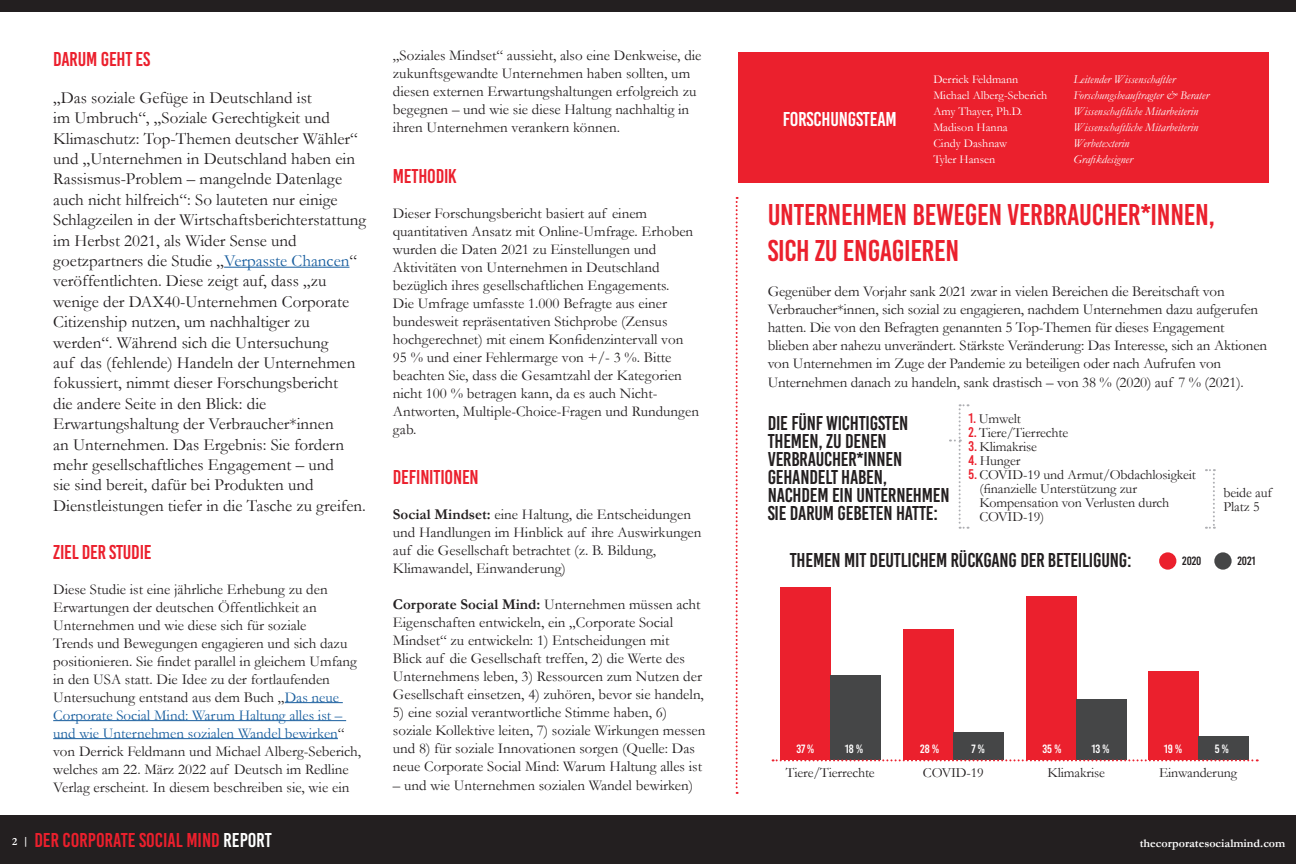
<style>
.page{position:relative;width:1296px;height:864px;background:#fff}
.page>*{position:absolute;margin:0;border:0;box-sizing:border-box;transform-origin:0 0}
.t1{font:30px/36px "Bebas Kai";letter-spacing:-.01em;color:#eb202d}
.t2{font:20px/18px "Bebas Kai";letter-spacing:-.01em;color:#231f20}
.t3{font:20px "Bebas Kai";letter-spacing:-.01em;color:#eb202d}
.t4{font:20px "Bebas Kai";letter-spacing:-.01em;color:#fff}
.t5{font:17px/20.4px "Garamond";color:#231f20}
.t6{font:15px/18px "Garamond";color:#231f20}
.t7{font:14px/14px "Garamond";letter-spacing:-.01em;color:#231f20}
.t8{font:italic 12px "Garamond";color:#fff}
.t9{font:12px "Garamond";color:#fff}
.t10{font:700 12px "Garamond";color:#fff}
.t11{font:12px "Bebas Kai";color:#fff}
.t12{font:12px "Bebas Kai";letter-spacing:-.01em;color:#231f20}
.s1{color:#175d9e}
.s2{font-weight:700}
.s3{font-family:"Bebas Kai";color:#eb202d}
.s4{font-family:"Garamond";font-weight:700;font-size:11px;color:#fff}
.s5{color:#fff}
</style>
<div class="page">
<hr style="left:224px;top:267px;width:125px;height:1px;background:#175d9e">
<hr style="left:285px;top:702px;width:58px;height:1px;background:#175d9e">
<hr style="left:53px;top:720px;width:293px;height:1px;background:#175d9e">
<hr style="left:53px;top:738px;width:285px;height:1px;background:#175d9e">
<div style="left:738px;top:52px;width:531px;height:131px;background:#eb202d"></div>
<svg style="left:736px;top:197px;width:2px;height:597px"></svg>
<div style="left:780px;top:587px;width:50px;height:173px;background:#eb202d"></div>
<div style="left:903px;top:629px;width:50px;height:131px;background:#eb202d"></div>
<div style="left:1026px;top:596px;width:50px;height:164px;background:#eb202d"></div>
<div style="left:1148px;top:671px;width:50px;height:89px;background:#eb202d"></div>
<div style="left:830px;top:675px;width:51px;height:85px;background:#454647"></div>
<div style="left:953px;top:732px;width:50px;height:28px;background:#454647"></div>
<div style="left:1076px;top:699px;width:50px;height:61px;background:#454647"></div>
<div style="left:1198px;top:736px;width:50px;height:24px;background:#454647"></div>
<svg style="left:773px;top:759px;width:485px;height:2px"></svg>
<div style="left:1159px;top:552px;width:17px;height:18px;background:#eb202d;border-radius:50%"></div>
<div style="left:1214px;top:552px;width:18px;height:18px;background:#454647;border-radius:50%"></div>
<svg style="left:1206px;top:469px;width:9px;height:60px"></svg>
<svg style="left:950px;top:404px;width:19px;height:125px"></svg>
<div style="left:0;top:816px;width:1296px;height:48px;background:#231f20"></div>
<div style="left:0;top:0;width:1296px;height:11px;background:#231f20"></div>
<p class="t3" style="left:53px;top:48px;width:99px">DARUM GEHT ES</p>
<p class="t5" style="left:53px;top:87px;width:314px">„Das soziale Gefüge in Deutschland ist<br>im Umbruch“, „Soziale Gerechtigkeit und Klimaschutz: Top-Themen deutscher Wähler“ und „Unternehmen in Deutschland haben ein Rassismus-Problem – mangelnde Datenlage auch nicht hilfreich“: So lauteten nur einige Schlagzeilen in der Wirtschaftsberichterstattung im Herbst 2021, als Wider Sense und goetzpartners die Studie „<span class="s1">Verpasste Chancen</span>“ veröffentlichten. Diese zeigt auf, dass „zu wenige der DAX40-Unternehmen Corporate Citizenship nutzen, um nachhaltiger zu werden“. Während sich die Untersuchung<br>auf das (fehlende) Handeln der Unternehmen fokussiert, nimmt dieser Forschungsbericht<br>die andere Seite in den Blick: die Erwartungshaltung der Verbraucher*innen<br>an Unternehmen. Das Ergebnis: Sie fordern mehr gesellschaftliches Engagement – und<br>sie sind bereit, dafür bei Produkten und Dienstleistungen tiefer in die Tasche zu greifen.</p>
<p class="t3" style="left:53px;top:541px;width:100px">ZIEL DER STUDIE</p>
<p class="t6" style="left:53px;top:580px;width:310px">Diese Studie ist eine jährliche Erhebung zu den Erwartungen der deutschen Öffentlichkeit an Unternehmen und wie diese sich für soziale<br>Trends und Bewegungen engagieren und sich dazu positionieren. Sie findet parallel in gleichem Umfang in den USA statt. Die Idee zu der fortlaufenden Untersuchung entstand aus dem Buch „<span class="s1">Das neue Corporate Social Mind: Warum Haltung alles ist – und wie Unternehmen sozialen Wandel bewirken</span>“ von Derrick Feldmann und Michael Alberg-Seberich, welches am 22. März 2022 auf Deutsch im Redline Verlag erscheint. In diesem beschreiben sie, wie ein</p>
<p class="t6" style="left:393px;top:46px;width:310px">„Soziales Mindset“ aussieht, also eine Denkweise, die zukunftsgewandte Unternehmen haben sollten, um diesen externen Erwartungshaltungen erfolgreich zu begegnen – und wie sie diese Haltung nachhaltig in ihren Unternehmen verankern können.</p>
<p class="t3" style="left:393px;top:166px;width:65px">METHODIK</p>
<p class="t6" style="left:393px;top:204px;width:308px">Dieser Forschungsbericht basiert auf einem quantitativen Ansatz mit Online-Umfrage. Erhoben wurden die Daten 2021 zu Einstellungen und Aktivitäten von Unternehmen in Deutschland bezüglich ihres gesellschaftlichen Engagements.<br>Die Umfrage umfasste 1.000 Befragte aus einer bundesweit repräsentativen Stichprobe (Zensus hochgerechnet) mit einem Konfidenzintervall von 95 % und einer Fehlermarge von +/- 3 %. Bitte beachten Sie, dass die Gesamtzahl der Kategorien nicht 100 % betragen kann, da es auch Nicht-Antworten, Multiple-Choice-Fragen und Rundungen gab.</p>
<p class="t3" style="left:393px;top:466px;width:87px">DEFINITIONEN</p>
<p class="t6" style="left:393px;top:505px;width:310px"><span class="s2">Social Mindset:</span> eine Haltung, die Entscheidungen und Handlungen im Hinblick auf ihre Auswirkungen auf die Gesellschaft betrachtet (z. B. Bildung, Klimawandel, Einwanderung)</p>
<p class="t6" style="left:393px;top:595px;width:313px"><span class="s2">Corporate Social Mind:</span> Unternehmen müssen acht Eigenschaften entwickeln, ein „Corporate Social Mindset“ zu entwickeln: 1) Entscheidungen mit<br>Blick auf die Gesellschaft treffen, 2) die Werte des Unternehmens leben, 3) Ressourcen zum Nutzen der Gesellschaft einsetzen, 4) zuhören, bevor sie handeln,</p>
<p class="t6" style="left:393px;top:703px;width:314px">5) eine sozial verantwortliche Stimme haben, 6) soziale Kollektive leiten, 7) soziale Wirkungen messen und 8) für soziale Innovationen sorgen (Quelle: Das neue Corporate Social Mind: Warum Haltung alles ist</p>
<p class="t6" style="left:393px;top:776px;width:302px">– und wie Unternehmen sozialen Wandel bewirken)</p>
<p class="t4" style="left:783px;top:109px;width:115px">FORSCHUNGSTEAM</p>
<p class="t9" style="left:933px;top:72px;width:87px">Derrick Feldmann</p>
<p class="t8" style="left:1073px;top:72px;width:103px">Leitender Wissenschaftler</p>
<p class="t9" style="left:933px;top:88px;width:116px">Michael Alberg-Seberich</p>
<p class="t8" style="left:1073px;top:88px;width:137px">Forschungsbeauftragter &amp; Berater</p>
<p class="t9" style="left:933px;top:104px;width:91px">Amy Thayer, Ph.D.</p>
<p class="t8" style="left:1073px;top:104px;width:127px">Wissenschaftliche Mitarbeiterin</p>
<p class="t9" style="left:933px;top:120px;width:76px">Madison Hanna</p>
<p class="t8" style="left:1073px;top:120px;width:127px">Wissenschaftliche Mitarbeiterin</p>
<p class="t9" style="left:933px;top:136px;width:75px">Cindy Dashnaw</p>
<p class="t8" style="left:1073px;top:136px;width:58px">Werbetexterin</p>
<p class="t9" style="left:933px;top:152px;width:63px">Tyler Hansen</p>
<p class="t8" style="left:1073px;top:152px;width:61px">Grafikdesigner</p>
<p class="t1" style="left:768px;top:197px;width:449px">UNTERNEHMEN BEWEGEN VERBRAUCHER*INNEN,<br>SICH ZU ENGAGIEREN</p>
<p class="t6" style="left:768px;top:282px;width:501px">Gegenüber dem Vorjahr sank 2021 zwar in vielen Bereichen die Bereitschaft von Verbraucher*innen, sich sozial zu engagieren, nachdem Unternehmen dazu aufgerufen hatten. Die von den Befragten genannten 5 Top-Themen für dieses Engagement blieben aber nahezu unverändert. Stärkste Veränderung: Das Interesse, sich an Aktionen von Unternehmen im Zuge der Pandemie zu beteiligen oder nach Aufrufen von Unternehmen danach zu handeln, sank drastisch – von 38 % (2020) auf 7 % (2021).</p>
<p class="t2" style="left:768px;top:414px;width:142px">DIE FÜNF WICHTIGSTEN</p>
<p class="t2" style="left:768px;top:432px;width:121px">THEMEN, ZU DENEN</p>
<p class="t2" style="left:768px;top:450px;width:136px">VERBRAUCHER*INNEN</p>
<p class="t2" style="left:768px;top:468px;width:121px">GEHANDELT HABEN,</p>
<p class="t2" style="left:768px;top:486px;width:183px">NACHDEM EIN UNTERNEHMEN<br>SIE DARUM GEBETEN HATTE:</p>
<p class="t7" style="left:1224px;top:485px;width:50px">beide auf<br>Platz 5</p>
<p class="t7" style="left:969px;top:412px;width:54px"><span class="s3">1.</span> Umwelt</p>
<p class="t7" style="left:969px;top:426px;width:101px"><span class="s3">2.</span> Tiere/Tierrechte</p>
<p class="t7" style="left:969px;top:440px;width:70px"><span class="s3">3.</span> Klimakrise</p>
<p class="t7" style="left:969px;top:454px;width:54px"><span class="s3">4.</span> Hunger</p>
<p class="t7" style="left:980px;top:468px;width:218px;text-indent:-11px"><span class="s3">5.</span> COVID-19 und Armut/Obdachlosigkeit (finanzielle Unterstützung zur<br>Kompensation von Verlusten durch<br>COVID-19)</p>
<p class="t2" style="left:790px;top:552px;width:343px">THEMEN MIT DEUTLICHEM RÜCKGANG DER BETEILIGUNG:</p>
<p class="t12" style="left:1182px;top:554px;width:21px">2020</p>
<p class="t12" style="left:1238px;top:554px;width:20px">2021</p>
<p class="t11" style="left:796px;top:742px;width:19px">37 %</p>
<p class="t11" style="left:845px;top:742px;width:20px">18 %</p>
<p class="t11" style="left:920px;top:742px;width:20px">28 %</p>
<p class="t11" style="left:972px;top:742px;width:15px">7 %</p>
<p class="t11" style="left:1043px;top:742px;width:20px">35 %</p>
<p class="t11" style="left:1092px;top:742px;width:20px">13 %</p>
<p class="t11" style="left:1164px;top:742px;width:20px">19 %</p>
<p class="t11" style="left:1215px;top:742px;width:16px">5 %</p>
<p class="t7" style="left:786px;top:766px;width:90px">Tiere/Tierrechte</p>
<p class="t7" style="left:923px;top:766px;width:62px">COVID-19</p>
<p class="t7" style="left:1048px;top:766px;width:59px">Klimakrise</p>
<p class="t7" style="left:1159px;top:766px;width:80px">Einwanderung</p>
<h2 class="t3" style="left:12px;top:829px;width:261px"><span class="s4">2 |</span> DER CORPORATE SOCIAL MIND <span class="s5">REPORT</span></h2>
<p class="t10" style="left:1140px;top:836px;width:147px">thecorporatesocialmind.com</p>
</div>
